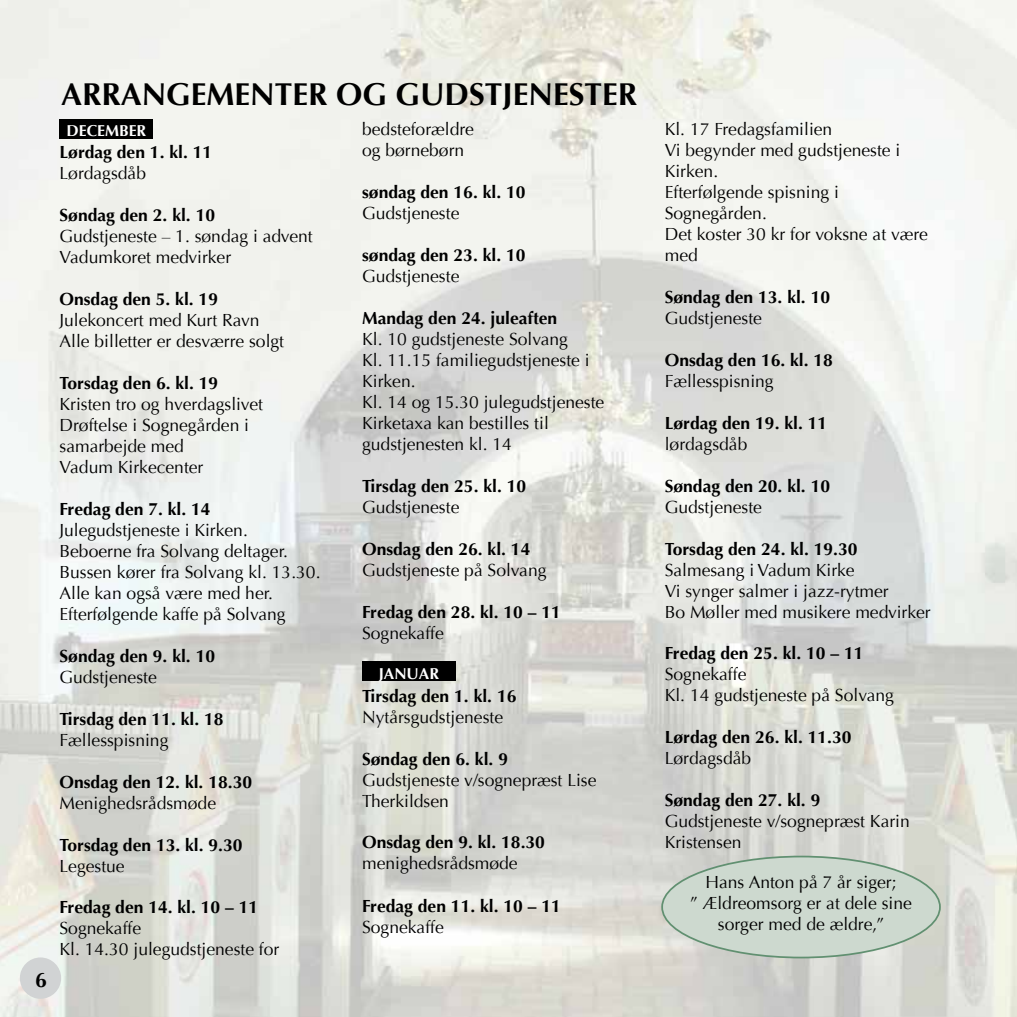
<style>
.page{position:relative;width:1017px;height:1017px;background:#fff}
.page>*{position:absolute;margin:0;border:0;box-sizing:border-box;transform-origin:0 0}
.t1{font:700 31.5px "Optima";color:#000}
.t2{font:700 21px "Optima";color:#000}
.t3{font:17.5px/21px "Optima";color:#000}
.t4{font:700 17.5px "Optima";color:#000}
.t5{font:700 15.75px "Optima";color:#fff}
</style>
<div class="page">
<img style="left:0;top:0;width:1017px;height:1017px">
<div style="left:20px;top:957px;width:41px;height:42px;background:#d1d3d4;border-radius:50%"></div>
<div style="left:362px;top:661px;width:94px;height:20px;background:#000"></div>
<div style="left:60px;top:119px;width:93px;height:20px;background:#000"></div>
<div style="left:662px;top:856px;width:278px;height:101px;background:#cdd9cf;border-radius:50%"></div>
<p class="t2" style="left:35px;top:967px;width:13px">6</p>
<h1 class="t1" style="left:61px;top:76px;width:577px">ARRANGEMENTER OG GUDSTJENESTER</h1>
<p class="t4" style="left:60px;top:142px;width:154px">Lørdag den 1. kl. 11</p>
<p class="t3" style="left:60px;top:163px;width:88px">Lørdagsdåb</p>
<p class="t4" style="left:60px;top:205px;width:157px">Søndag den 2. kl. 10</p>
<p class="t3" style="left:60px;top:226px;width:255px">Gudstjeneste – 1. søndag i advent<br>Vadumkoret medvirker</p>
<p class="t4" style="left:60px;top:289px;width:160px">Onsdag den 5. kl. 19</p>
<p class="t3" style="left:60px;top:310px;width:226px">Julekoncert med Kurt Ravn<br>Alle billetter er desværre solgt</p>
<p class="t4" style="left:60px;top:373px;width:160px">Torsdag den 6. kl. 19</p>
<p class="t3" style="left:60px;top:394px;width:205px">Kristen tro og hverdagslivet<br>Drøftelse i Sognegården i samarbejde med<br>Vadum Kirkecenter</p>
<p class="t4" style="left:60px;top:499px;width:153px">Fredag den 7. kl. 14</p>
<p class="t3" style="left:60px;top:520px;width:262px">Julegudstjeneste i Kirken.<br>Beboerne fra Solvang deltager.<br>Bussen kører fra Solvang kl. 13.30.<br>Alle kan også være med her.<br>Efterfølgende kaffe på Solvang</p>
<p class="t4" style="left:60px;top:646px;width:157px">Søndag den 9. kl. 10</p>
<p class="t3" style="left:60px;top:667px;width:99px">Gudstjeneste</p>
<p class="t4" style="left:60px;top:709px;width:166px">Tirsdag den 11. kl. 18</p>
<p class="t3" style="left:60px;top:730px;width:110px">Fællesspisning</p>
<p class="t4" style="left:60px;top:772px;width:194px">Onsdag den 12. kl. 18.30</p>
<p class="t3" style="left:60px;top:793px;width:158px">Menighedsrådsmøde</p>
<p class="t4" style="left:60px;top:835px;width:185px">Torsdag den 13. kl. 9.30</p>
<p class="t3" style="left:60px;top:856px;width:67px">Legestue</p>
<p class="t4" style="left:60px;top:897px;width:200px">Fredag den 14. kl. 10 – 11</p>
<p class="t3" style="left:60px;top:918px;width:221px">Sognekaffe<br>Kl. 14.30 julegudstjeneste for</p>
<p class="t3" style="left:362px;top:119px;width:113px">bedsteforældre og børnebørn</p>
<p class="t4" style="left:362px;top:182px;width:165px">søndag den 16. kl. 10</p>
<p class="t3" style="left:362px;top:203px;width:99px">Gudstjeneste</p>
<p class="t4" style="left:362px;top:245px;width:165px">søndag den 23. kl. 10</p>
<p class="t3" style="left:362px;top:266px;width:99px">Gudstjeneste</p>
<p class="t4" style="left:362px;top:308px;width:197px">Mandag den 24. juleaften</p>
<p class="t3" style="left:362px;top:329px;width:244px">Kl. 10 gudstjeneste Solvang<br>Kl. 11.15 familiegudstjeneste i<br>Kirken.<br>Kl. 14 og 15.30 julegudstjeneste<br>Kirketaxa kan bestilles til gudstjenesten kl. 14</p>
<p class="t4" style="left:362px;top:476px;width:166px">Tirsdag den 25. kl. 10</p>
<p class="t3" style="left:362px;top:497px;width:99px">Gudstjeneste</p>
<p class="t4" style="left:362px;top:539px;width:170px">Onsdag den 26. kl. 14</p>
<p class="t3" style="left:362px;top:560px;width:186px">Gudstjeneste på Solvang</p>
<p class="t4" style="left:362px;top:602px;width:200px">Fredag den 28. kl. 10 – 11</p>
<p class="t3" style="left:362px;top:623px;width:83px">Sognekaffe</p>
<p class="t5" style="left:67px;top:122px;width:42px">december</p>
<p class="t5" style="left:379px;top:664px;width:62px">JANUAR</p>
<p class="t4" style="left:362px;top:686px;width:156px">Tirsdag den 1. kl. 16</p>
<p class="t3" style="left:362px;top:707px;width:143px">Nytårsgudstjeneste</p>
<p class="t4" style="left:362px;top:749px;width:147px">Søndag den 6. kl. 9</p>
<p class="t3" style="left:362px;top:770px;width:236px">Gudstjeneste v/sognepræst Lise<br>Therkildsen</p>
<p class="t4" style="left:362px;top:832px;width:184px">Onsdag den 9. kl. 18.30</p>
<p class="t3" style="left:362px;top:853px;width:157px">menighedsrådsmøde</p>
<p class="t4" style="left:362px;top:895px;width:200px">Fredag den 11. kl. 10 – 11</p>
<p class="t3" style="left:362px;top:916px;width:83px">Sognekaffe</p>
<p class="t3" style="left:665px;top:119px;width:265px">Kl. 17 Fredagsfamilien<br>Vi begynder med gudstjeneste i<br>Kirken.<br>Efterfølgende spisning i<br>Sognegården.<br>Det koster 30 kr for voksne at være med</p>
<p class="t4" style="left:665px;top:287px;width:167px">Søndag den 13. kl. 10</p>
<p class="t3" style="left:665px;top:308px;width:99px">Gudstjeneste</p>
<p class="t4" style="left:665px;top:350px;width:170px">Onsdag den 16. kl. 18</p>
<p class="t3" style="left:665px;top:371px;width:110px">Fællesspisning</p>
<p class="t4" style="left:665px;top:413px;width:164px">Lørdag den 19. kl. 11</p>
<p class="t3" style="left:665px;top:434px;width:84px">lørdagsdåb</p>
<p class="t4" style="left:665px;top:476px;width:167px">Søndag den 20. kl. 10</p>
<p class="t3" style="left:665px;top:497px;width:99px">Gudstjeneste</p>
<p class="t4" style="left:665px;top:539px;width:194px">Torsdag den 24. kl. 19.30</p>
<p class="t3" style="left:665px;top:560px;width:267px">Salmesang i Vadum Kirke<br>Vi synger salmer i jazz-rytmer<br>Bo Møller med musikere medvirker</p>
<p class="t4" style="left:665px;top:643px;width:200px">Fredag den 25. kl. 10 – 11</p>
<p class="t3" style="left:665px;top:664px;width:231px">Sognekaffe<br>Kl. 14 gudstjeneste på Solvang</p>
<p class="t4" style="left:665px;top:727px;width:188px">Lørdag den 26. kl. 11.30</p>
<p class="t3" style="left:665px;top:748px;width:88px">Lørdagsdåb</p>
<p class="t4" style="left:665px;top:790px;width:157px">Søndag den 27. kl. 9</p>
<p class="t3" style="left:665px;top:811px;width:247px">Gudstjeneste v/sognepræst Karin<br>Kristensen</p>
<p class="t3" style="left:690px;top:871px;width:223px;text-align:center">Hans Anton på 7 år siger;<br>” Ældreomsorg er at dele sine sorger med de ældre,”</p>
</div>
